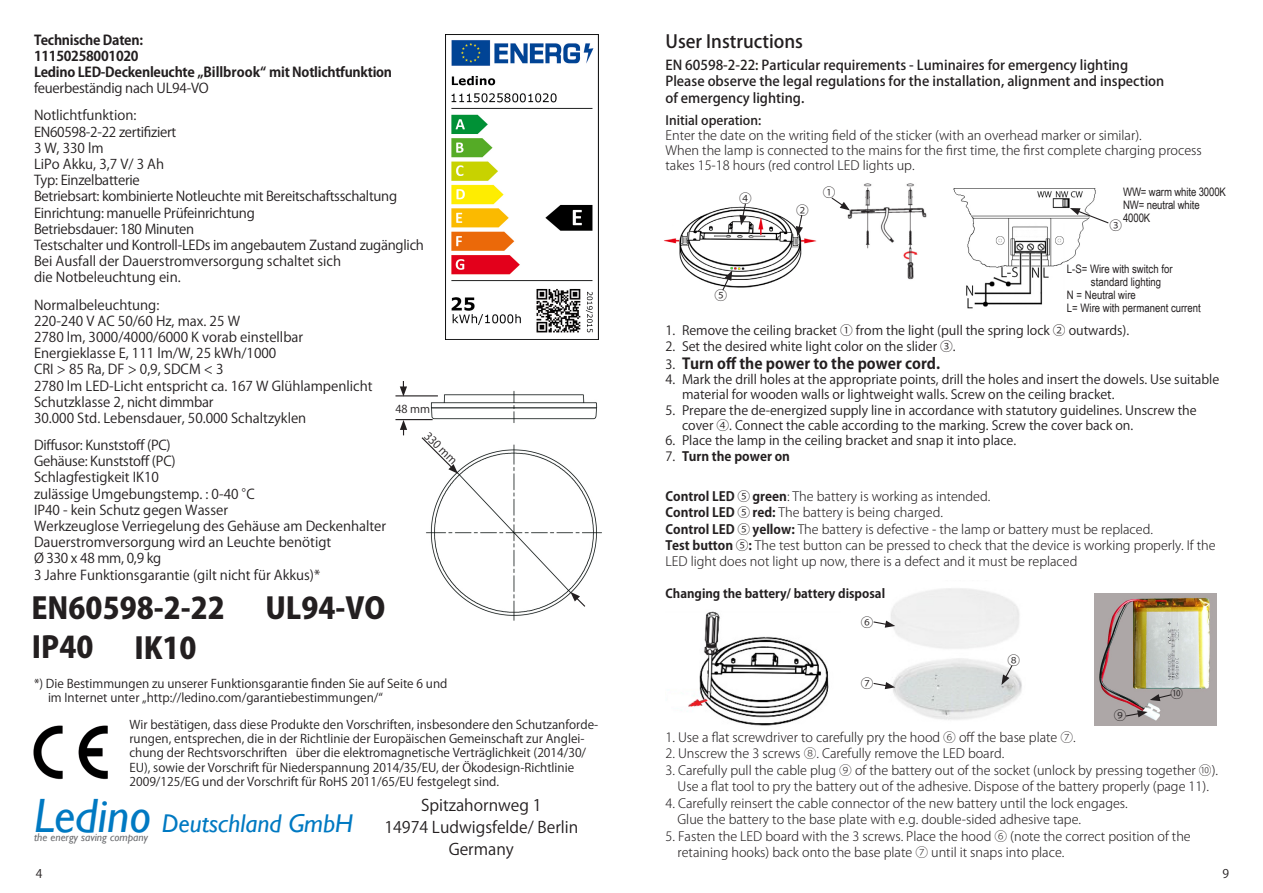
<style>
.page{position:relative;width:1263px;height:893px;background:#fff}
.page>*{position:absolute;margin:0;border:0;box-sizing:border-box;transform-origin:0 0}
.t1{font:800 29.4px "Koz Go Pro";color:#231f20}
.t2{font:italic 25.65px "Gill Sans";color:#0079c2}
.t3{font:500 18px "Koz Go Pro";color:#231f20}
.t4{font:15.9px/21.9px "Koz Go Pro";color:#231f20;text-align:center}
.t5{font:700 15px "Koz Go Pro";color:#231f20}
.t6{font:13.5px/16.2px "Koz Go Pro";color:#231f20}
.t7{font:13.5px/16.2px "Koz Go Pro";letter-spacing:-.02em;color:#231f20}
.t8{font:500 13.5px/16.2px "Koz Go Pro";color:#231f20}
.t9{font:700 13.5px/16.2px "Koz Go Pro";letter-spacing:-.02em;color:#231f20}
.t10{font:300 12.75px/16.5px "Koz Go Pro";color:#231f20}
.t11{font:12.75px/15.3px "Koz Go Pro";color:#231f20}
.t12{font:500 12.75px "Koz Go Pro";color:#231f20}
.t13{font:700 12.75px "Koz Go Pro";color:#231f20}
.t14{font:12.6px "Koz Go Pro";color:#231f20}
.t15{font:700 12.3px "Koz Go Pro";color:#231f20}
.t16{font:12px/14.4px "Koz Go Pro";color:#231f20}
.t17{font:11.7px/13.2px "Arial Narrow";color:#231f20}
.t18{font:italic 11.25px "Gill Sans";color:#6c6d70}
.t19{font:10.95px "Koz Go Pro";color:#231f20}
.s1{font-size:48.15px}
.s2{font-weight:400;font-size:12.75px}
.s3{font-weight:400}
.s4{font-weight:700}
</style>
<div class="page">
<img style="left:33px;top:725px;width:74px;height:55px">
<img style="left:445px;top:34px;width:153px;height:306px">
<img style="left:410px;top:391px;width:192px;height:230px">
<hr style="left:395px;top:395px;width:43px;height:1px;background:#231f20">
<hr style="left:395px;top:419px;width:38px;height:1px;background:#231f20">
<svg style="left:420px;top:436px;width:38px;height:38px"></svg>
<svg style="left:570px;top:592px;width:16px;height:16px"></svg>
<svg style="left:400px;top:381px;width:7px;height:15px"></svg>
<svg style="left:400px;top:420px;width:7px;height:15px"></svg>
<img style="left:847px;top:183px;width:80px;height:97px">
<img style="left:953px;top:188px;width:143px;height:121px">
<img style="left:664px;top:206px;width:153px;height:82px">
<svg style="left:831px;top:196px;width:19px;height:14px"></svg>
<svg style="left:739px;top:203px;width:8px;height:22px"></svg>
<svg style="left:721px;top:270px;width:11px;height:21px"></svg>
<svg style="left:796px;top:214px;width:7px;height:23px"></svg>
<svg style="left:1070px;top:208px;width:39px;height:16px"></svg>
<img style="left:1094px;top:593px;width:123px;height:132px">
<img style="left:688px;top:611px;width:141px;height:115px">
<img style="left:886px;top:588px;width:136px;height:132px">
<svg style="left:873px;top:621px;width:22px;height:7px"></svg>
<svg style="left:873px;top:682px;width:22px;height:7px"></svg>
<svg style="left:1001px;top:664px;width:12px;height:21px"></svg>
<svg style="left:1150px;top:693px;width:22px;height:8px"></svg>
<svg style="left:1125px;top:710px;width:22px;height:7px"></svg>
<p class="t9" style="left:34px;top:33px;width:360px">Technische Daten:<br>11150258001020<br>Ledino LED-Deckenleuchte „Billbrook“ mit Notlichtfunktion</p>
<p class="t7" style="left:34px;top:75px;width:176px;line-height:27px">feuerbeständig nach UL94-VO<br>Notlichtfunktion:</p>
<p class="t7" style="left:34px;top:124px;width:391px">EN60598-2-22 zertifiziert<br>3 W, 330 lm<br>LiPo Akku, 3,7 V/ 3 Ah<br>Typ: Einzelbatterie<br>Betriebsart: kombinierte Notleuchte mit Bereitschaftsschaltung Einrichtung: manuelle Prüfeinrichtung<br>Betriebsdauer: 180 Minuten<br>Testschalter und Kontroll-LEDs im angebautem Zustand zugänglich Bei Ausfall der Dauerstromversorgung schaltet sich<br>die Notbeleuchtung ein.</p>
<p class="t6" style="left:34px;top:297px;width:340px">Normalbeleuchtung:<br>220-240 V AC 50/60 Hz, max. 25 W<br>2780 lm, 3000/4000/6000 K vorab einstellbar Energieklasse E, 111 lm/W, 25 kWh/1000<br>CRI &gt; 85 Ra, DF &gt; 0,9, SDCM &lt; 3<br>2780 lm LED-Licht entspricht ca. 167 W Glühlampenlicht Schutzklasse 2, nicht dimmbar<br>30.000 Std. Lebensdauer, 50.000 Schaltzyklen</p>
<p class="t6" style="left:34px;top:437px;width:354px">Diffusor: Kunststoff (PC)<br>Gehäuse: Kunststoff (PC)<br>Schlagfestigkeit IK10<br>zulässige Umgebungstemp. : 0-40 °C<br>IP40 - kein Schutz gegen Wasser<br>Werkzeuglose Verriegelung des Gehäuse am Deckenhalter Dauerstromversorgung wird an Leuchte benötigt<br>Ø 330 x 48 mm, 0,9 kg<br>3 Jahre Funktionsgarantie (gilt nicht für Akkus)*</p>
<p class="t19" style="left:395px;top:401px;width:36px">48 mm</p>
<p class="t19" style="left:431px;top:429px;width:42px;rotate:45deg">330 mm</p>
<h1 class="t1" style="left:31px;top:589px;width:195px">EN60598-2-22</h1>
<h1 class="t1" style="left:265px;top:589px;width:122px">UL94-VO</h1>
<h1 class="t1" style="left:32px;top:628px;width:166px">IP40 IK10</h1>
<p class="t16" style="left:48px;top:676px;width:401px;text-indent:-14px">*) Die Bestimmungen zu unserer Funktionsgarantie finden Sie auf Seite 6 und im Internet unter „http://ledino.com/garantiebestimmungen/“</p>
<p class="t16" style="left:129px;top:717px;width:470px">Wir bestätigen, dass diese Produkte den Vorschriften, insbesondere den Schutzanforde&shy;rungen, entsprechen, die in der Richtlinie der Europäischen Gemeinschaft zur Anglei&shy;chung der Rechtsvorschriften über die elektromagnetische Verträglichkeit (2014/30/ EU), sowie der Vorschrift für Niederspannung 2014/35/EU, der Ökodesign-Richtlinie 2009/125/EG und der Vorschrift für RoHS 2011/65/EU festgelegt sind.</p>
<h2 class="t2" style="left:34px;top:808px;width:321px"><span class="s1">Ledino</span> Deutschland GmbH</h2>
<p class="t18" style="left:34px;top:831px;width:115px">the energy saving company</p>
<p class="t16" style="left:36px;top:866px;width:8px">4</p>
<p class="t4" style="left:384px;top:795px;width:195px">Spitzahornweg 1<br>14974 Ludwigsfelde/ Berlin<br>Germany</p>
<h3 class="t3" style="left:665px;top:30px;width:139px">User Instructions</h3>
<p class="t8" style="left:665px;top:58px;width:500px">EN 60598-2-22: Particular requirements - Luminaires for emergency lighting<br>Please observe the legal regulations for the installation, alignment and inspection of emergency lighting.</p>
<p class="t12" style="left:665px;top:112px;width:97px">Initial operation:</p>
<p class="t10" style="left:665px;top:128px;width:538px;line-height:15.3px">Enter the date on the writing field of the sticker (with an overhead marker or similar).<br>When the lamp is connected to the mains for the first time, the first complete charging process takes 15-18 hours (red control LED lights up.</p>
<p class="t14" style="left:739px;top:190px;width:14px">④</p>
<p class="t14" style="left:823px;top:184px;width:14px">①</p>
<p class="t14" style="left:796px;top:202px;width:14px">②</p>
<p class="t11" style="left:714px;top:288px;width:14px">⑤</p>
<p class="t17" style="left:1123px;top:185px;width:104px">WW= warm white 3000K<br>NW= neutral white<br>4000K</p>
<p class="t14" style="left:1109px;top:217px;width:14px">③</p>
<p class="t17" style="left:1067px;top:262px;width:107px">L-S= Wire with switch for</p>
<p class="t17" style="left:1091px;top:275px;width:72px">standard lighting</p>
<p class="t17" style="left:1067px;top:288px;width:70px">N = Neutral wire</p>
<p class="t17" style="left:1067px;top:301px;width:135px">L= Wire with permanent current</p>
<p class="t11" style="left:665px;top:323px;width:465px">1. Remove the ceiling bracket ① from the light (pull the spring lock ② outwards).</p>
<p class="t11" style="left:665px;top:339px;width:292px">2. Set the desired white light color on the slider ③.</p>
<p class="t5" style="left:665px;top:354px;width:276px"><span class="s2">3.</span> Turn off the power to the power cord.</p>
<p class="t11" style="left:682px;top:372px;width:539px;text-indent:-16px">4. Mark the drill holes at the appropriate points, drill the holes and insert the dowels. Use suitable material for wooden walls or lightweight walls. Screw on the ceiling bracket.</p>
<p class="t11" style="left:682px;top:403px;width:516px;text-indent:-16px">5. Prepare the de-energized supply line in accordance with statutory guidelines. Unscrew the cover ④. Connect the cable according to the marking. Screw the cover back on.</p>
<p class="t11" style="left:665px;top:433px;width:352px">6. Place the lamp in the ceiling bracket and snap it into place.</p>
<p class="t13" style="left:665px;top:448px;width:126px"><span class="s3">7.</span> Turn the power on</p>
<p class="t10" style="left:665px;top:488px;width:552px"><span class="s4">Control LED</span> <span class="s3">⑤</span> <span class="s4">green</span>: The battery is working as intended.<br><span class="s4">Control LED</span> <span class="s3">⑤</span> <span class="s4">red:</span> The battery is being charged.<br><span class="s4">Control LED</span> <span class="s3">⑤</span> <span class="s4">yellow:</span> The battery is defective - the lamp or battery must be replaced.<br><span class="s4">Test button</span> <span class="s3">⑤</span><span class="s4">:</span> The test button can be pressed to check that the device is working properly. If the</p>
<p class="t10" style="left:665px;top:553px;width:413px">LED light does not light up now, there is a defect and it must be replaced</p>
<p class="t15" style="left:665px;top:585px;width:221px">Changing the battery/ battery disposal</p>
<p class="t14" style="left:861px;top:614px;width:14px">⑥</p>
<p class="t14" style="left:861px;top:675px;width:14px">⑦</p>
<p class="t14" style="left:1007px;top:652px;width:14px">⑧</p>
<p class="t14" style="left:1114px;top:707px;width:14px">⑨</p>
<p class="t14" style="left:1170px;top:685px;width:14px">⑩</p>
<p class="t10" style="left:665px;top:729px;width:412px">1. Use a flat screwdriver to carefully pry the hood ⑥ off the base plate ⑦.</p>
<p class="t10" style="left:665px;top:746px;width:340px">2. Unscrew the 3 screws ⑧. Carefully remove the LED board.</p>
<p class="t10" style="left:665px;top:762px;width:554px;text-align:center">3. Carefully pull the cable plug ⑨ of the battery out of the socket (unlock by pressing together ⑩).<br>Use a flat tool to pry the battery out of the adhesive. Dispose of the battery properly (page 11).</p>
<p class="t10" style="left:677px;top:795px;width:452px;text-indent:-12px">4. Carefully reinsert the cable connector of the new battery until the lock engages.<br>Glue the battery to the base plate with e.g. double-sided adhesive tape.</p>
<p class="t10" style="left:677px;top:828px;width:515px;text-indent:-12px">5. Fasten the LED board with the 3 screws. Place the hood ⑥ (note the correct position of the retaining hooks) back onto the base plate ⑦ until it snaps into place.</p>
<p class="t16" style="left:1222px;top:866px;width:8px">9</p>
</div>
